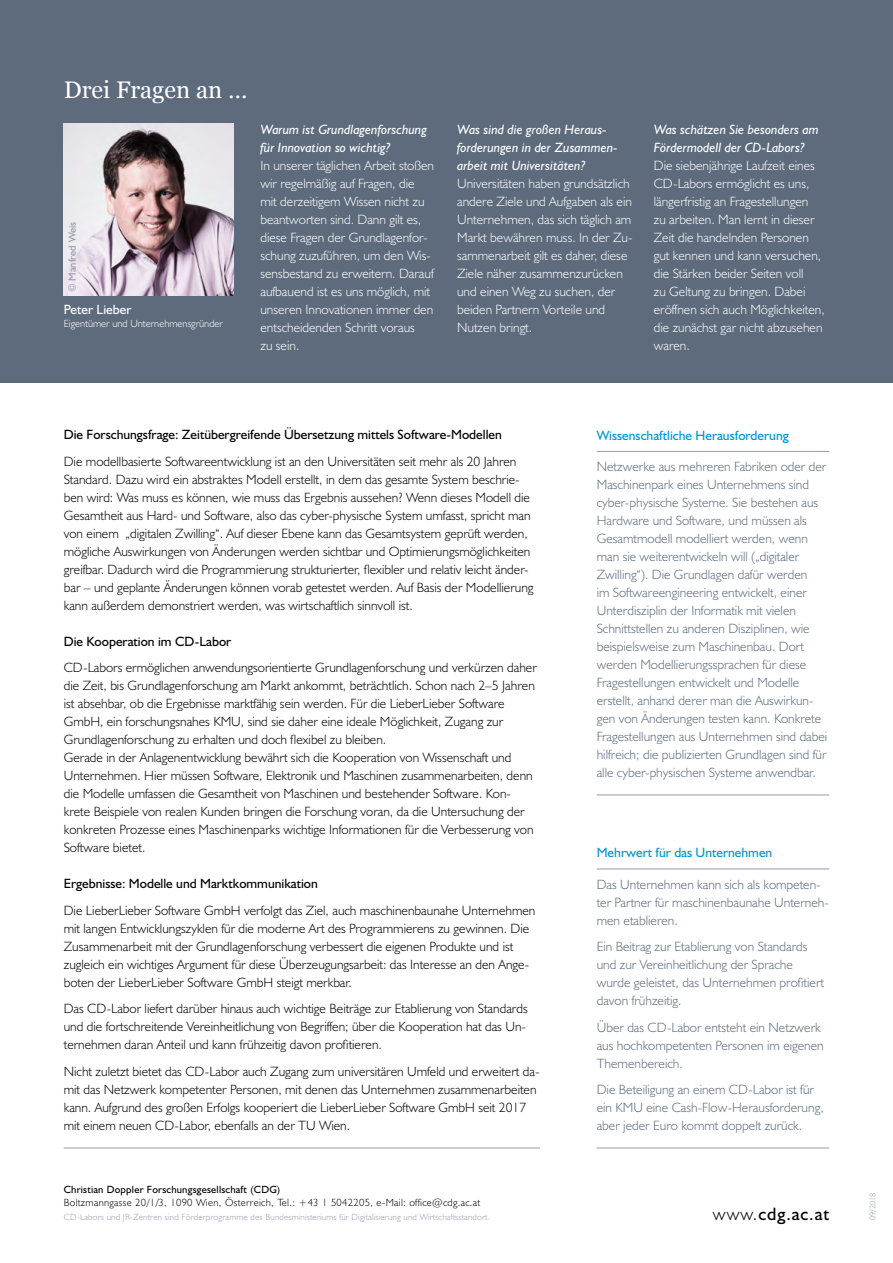
<style>
.page{position:relative;width:893px;height:1263px;background:#fff}
.page>*{position:absolute;margin:0;border:0;box-sizing:border-box;transform-origin:0 0}
.t1{font:24px "Georgia";color:#fff}
.t2{font:18px "Humanist 521 BT";letter-spacing:.05em;color:#000}
.t3{font:300 13.5px/18px "Humanist 521 BT";color:#000}
.t4{font:300 13.5px/18px "Humanist 521 BT";color:#5d6b7c}
.t5{font:300 13.5px/18px "Humanist 521 BT";color:#fff}
.t6{font:italic 13.5px/18px "Humanist 521 BT";color:#fff}
.t7{font:13.5px "Humanist 521 BT";color:#000}
.t8{font:13.5px "Humanist 521 BT";color:#0096d1}
.t9{font:13.5px "Humanist 521 BT";color:#fff}
.t10{font:300 10.5px "Humanist 521 BT";letter-spacing:.03em;color:#000}
.t11{font:10.5px "Humanist 521 BT";letter-spacing:.02em;color:#000}
.t12{font:300 10.5px "Humanist 521 BT";color:#fff}
.t13{font:10.5px "Humanist 521 BT";color:#939ca9}
.t14{font:300 9px "Humanist 521 BT";letter-spacing:.015em;color:#98a0af}
.t15{font:300 8.25px "Humanist 521 BT";letter-spacing:.01em;color:#939ca9}
.s1{font-weight:300}
</style>
<div class="page">
<div style="left:0;top:0;width:893px;height:383px;background:#5d6b7c"></div>
<hr style="left:597px;top:451px;width:232px;height:1px;background:#939ca9">
<hr style="left:597px;top:795px;width:232px;height:1px;background:#939ca9">
<hr style="left:597px;top:869px;width:232px;height:1px;background:#939ca9">
<hr style="left:597px;top:1148px;width:232px;height:1px;background:#939ca9">
<hr style="left:64px;top:1148px;width:476px;height:1px;background:#939ca9">
<img style="left:64px;top:123px;width:170px;height:172px">
<h1 class="t1" style="left:64px;top:72px;width:185px">Drei Fragen an …</h1>
<p class="t13" style="left:66px;top:292px;width:72px;rotate:-90deg">© Manfred Weis</p>
<p class="t9" style="left:64px;top:301px;width:69px">Peter Lieber</p>
<p class="t12" style="left:64px;top:317px;width:161px">Eigentümer und Unternehmensgründer</p>
<p class="t6" style="left:260px;top:120px;width:168px">Warum ist Grundlagenforschung für Innovation so wichtig?</p>
<p class="t5" style="left:260px;top:156px;width:175px">In unserer täglichen Arbeit stoßen wir regelmäßig auf Fragen, die mit derzeitigem Wissen nicht zu beantworten sind. Dann gilt es, diese Fragen der Grundlagenfor&shy;schung zuzuführen, um den Wis&shy;sensbestand zu erweitern. Darauf aufbauend ist es uns möglich, mit unseren Innovationen immer den entscheidenden Schritt voraus<br>zu sein.</p>
<p class="t6" style="left:457px;top:120px;width:162px">Was sind die großen Heraus&shy;forderungen in der Zusammen&shy;arbeit mit Universitäten?</p>
<p class="t5" style="left:457px;top:174px;width:177px">Universitäten haben grundsätzlich andere Ziele und Aufgaben als ein<br>Unternehmen, das sich täglich am<br>Markt bewähren muss. In der Zu&shy;sammenarbeit gilt es daher, diese<br>Ziele näher zusammenzurücken und einen Weg zu suchen, der beiden Partnern Vorteile und<br>Nutzen bringt.</p>
<p class="t6" style="left:654px;top:120px;width:166px">Was schätzen Sie besonders am<br>Fördermodell der CD-Labors?</p>
<p class="t5" style="left:654px;top:156px;width:173px">Die siebenjährige Laufzeit eines<br>CD-Labors ermöglicht es uns, längerfristig an Fragestellungen<br>zu arbeiten. Man lernt in dieser<br>Zeit die handelnden Personen gut kennen und kann versuchen, die Stärken beider Seiten voll<br>zu Geltung zu bringen. Dabei eröffnen sich auch Möglichkeiten, die zunächst gar nicht abzusehen waren.</p>
<p class="t7" style="left:64px;top:426px;width:440px">Die Forschungsfrage: Zeitübergreifende Übersetzung mittels Software-Modellen</p>
<p class="t3" style="left:64px;top:452px;width:471px">Die modellbasierte Softwareentwicklung ist an den Universitäten seit mehr als 20 Jahren Standard. Dazu wird ein abstraktes Modell erstellt, in dem das gesamte System beschrie&shy;ben wird: Was muss es können, wie muss das Ergebnis aussehen? Wenn dieses Modell die Gesamtheit aus Hard- und Software, also das cyber-physische System umfasst, spricht man von einem „digitalen Zwilling“. Auf dieser Ebene kann das Gesamtsystem geprüft werden, mögliche Auswirkungen von Änderungen werden sichtbar und Optimierungsmöglichkeiten greifbar. Dadurch wird die Programmierung strukturierter, flexibler und relativ leicht änder&shy;bar – und geplante Änderungen können vorab getestet werden. Auf Basis der Modellierung kann außerdem demonstriert werden, was wirtschaftlich sinnvoll ist.</p>
<p class="t7" style="left:64px;top:633px;width:169px">Die Kooperation im CD-Labor</p>
<p class="t3" style="left:64px;top:658px;width:475px">CD-Labors ermöglichen anwendungsorientierte Grundlagenforschung und verkürzen daher die Zeit, bis Grundlagenforschung am Markt ankommt, beträchtlich. Schon nach 2–5 Jahren ist absehbar, ob die Ergebnisse marktfähig sein werden. Für die LieberLieber Software GmbH, ein forschungsnahes KMU, sind sie daher eine ideale Möglichkeit, Zugang zur Grundlagenforschung zu erhalten und doch flexibel zu bleiben.<br>Gerade in der Anlagenentwicklung bewährt sich die Kooperation von Wissenschaft und Unternehmen. Hier müssen Software, Elektronik und Maschinen zusammenarbeiten, denn die Modelle umfassen die Gesamtheit von Maschinen und bestehender Software. Kon&shy;krete Beispiele von realen Kunden bringen die Forschung voran, da die Untersuchung der konkreten Prozesse eines Maschinenparks wichtige Informationen für die Verbesserung von Software bietet.</p>
<p class="t7" style="left:64px;top:875px;width:256px">Ergebnisse: Modelle und Marktkommunikation</p>
<p class="t3" style="left:64px;top:901px;width:473px">Die LieberLieber Software GmbH verfolgt das Ziel, auch maschinenbaunahe Unternehmen mit langen Entwicklungszyklen für die moderne Art des Programmierens zu gewinnen. Die Zusammenarbeit mit der Grundlagenforschung verbessert die eigenen Produkte und ist zugleich ein wichtiges Argument für diese Überzeugungsarbeit: das Interesse an den Ange&shy;boten der LieberLieber Software GmbH steigt merkbar.</p>
<p class="t3" style="left:64px;top:999px;width:465px">Das CD-Labor liefert darüber hinaus auch wichtige Beiträge zur Etablierung von Standards und die fortschreitende Vereinheitlichung von Begriffen; über die Kooperation hat das Un&shy;ternehmen daran Anteil und kann frühzeitig davon profitieren.</p>
<p class="t3" style="left:64px;top:1062px;width:477px">Nicht zuletzt bietet das CD-Labor auch Zugang zum universitären Umfeld und erweitert da&shy;mit das Netzwerk kompetenter Personen, mit denen das Unternehmen zusammenarbeiten kann. Aufgrund des großen Erfolgs kooperiert die LieberLieber Software GmbH seit 2017 mit einem neuen CD-Labor, ebenfalls an der TU Wien.</p>
<p class="t11" style="left:64px;top:1183px;width:218px">Christian Doppler Forschungsgesellschaft (CDG)</p>
<p class="t10" style="left:64px;top:1196px;width:418px">Boltzmanngasse 20/1/3, 1090 Wien, Österreich, Tel.: +43 1 5042205, e-Mail: office@cdg.ac.at</p>
<p class="t14" style="left:64px;top:1211px;width:428px">CD-Labors und JR-Zentren sind Förderprogramme des Bundesministeriums für Digitalisierung und Wirtschaftsstandort.</p>
<p class="t8" style="left:597px;top:427px;width:194px">Wissenschaftliche Herausforderung</p>
<p class="t4" style="left:597px;top:457px;width:232px">Netzwerke aus mehreren Fabriken oder der Maschinenpark eines Unternehmens sind cyber-physische Systeme. Sie bestehen aus Hardware und Software, und müssen als Gesamtmodell modelliert werden, wenn man sie weiterentwickeln will („digitaler Zwilling“). Die Grundlagen dafür werden<br>im Softwareengineering entwickelt, einer Unterdisziplin der Informatik mit vielen Schnittstellen zu anderen Disziplinen, wie beispielsweise zum Maschinenbau. Dort werden Modellierungssprachen für diese Fragestellungen entwickelt und Modelle erstellt, anhand derer man die Auswirkun&shy;gen von Änderungen testen kann. Konkrete Fragestellungen aus Unternehmen sind dabei hilfreich; die publizierten Grundlagen sind für alle cyber-physischen Systeme anwendbar.</p>
<p class="t8" style="left:597px;top:844px;width:177px">Mehrwert für das Unternehmen</p>
<p class="t4" style="left:597px;top:875px;width:234px">Das Unternehmen kann sich als kompeten&shy;ter Partner für maschinenbaunahe Unterneh&shy;men etablieren.</p>
<p class="t4" style="left:597px;top:937px;width:229px">Ein Beitrag zur Etablierung von Standards und zur Vereinheitlichung der Sprache wurde geleistet, das Unternehmen profitiert davon frühzeitig.</p>
<p class="t4" style="left:597px;top:1018px;width:229px">Über das CD-Labor entsteht ein Netzwerk aus hochkompetenten Personen im eigenen<br>Themenbereich.</p>
<p class="t4" style="left:597px;top:1080px;width:228px">Die Beteiligung an einem CD-Labor ist für ein KMU eine Cash-Flow-Herausforderung, aber jeder Euro kommt doppelt zurück.</p>
<h2 class="t2" style="left:713px;top:1202px;width:118px"><span class="s1">www.</span>cdg.ac.at</h2>
<p class="t15" style="left:868px;top:1220px;width:29px;rotate:-90deg">09/2018</p>
</div>
